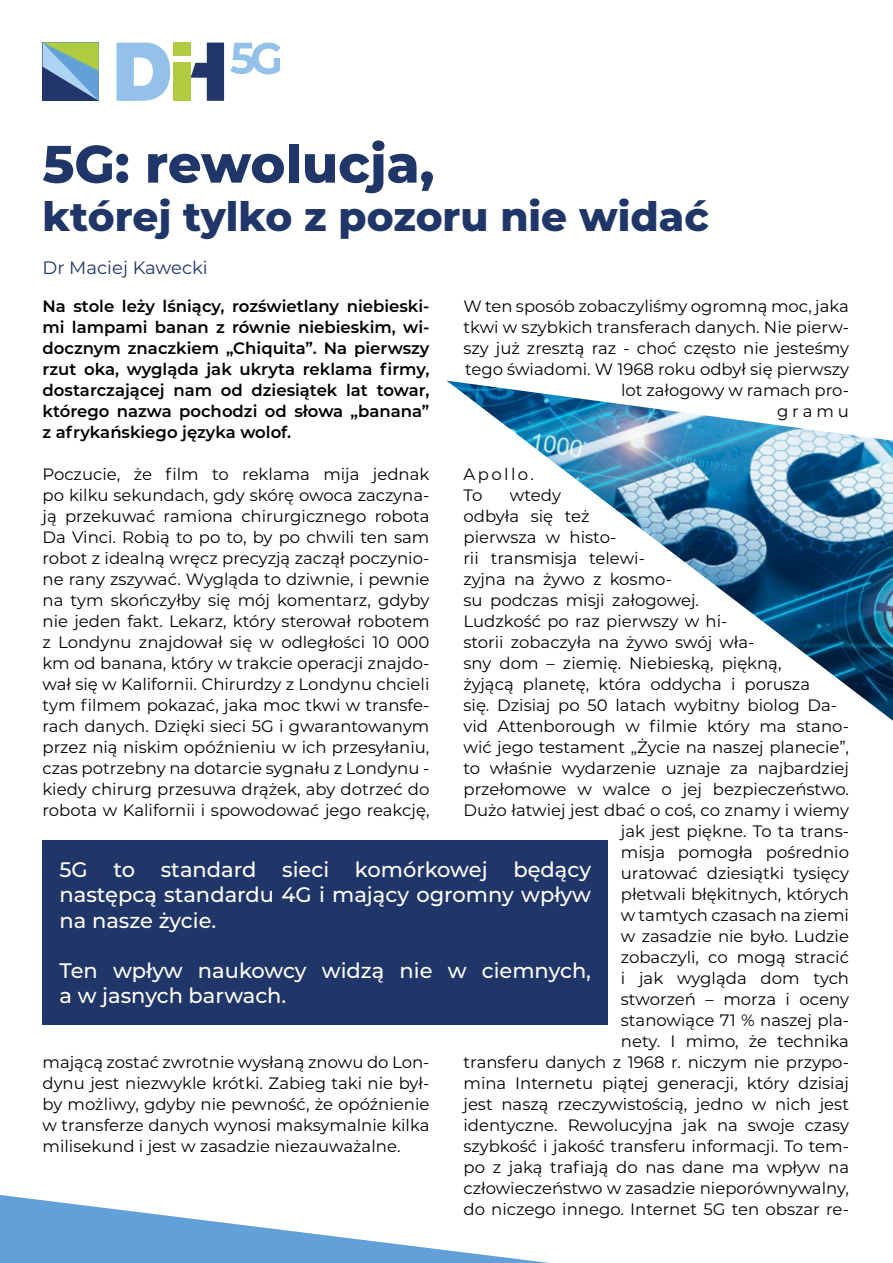
<style>
.page{position:relative;width:893px;height:1263px;background:#fff}
.page>*{position:absolute;margin:0;border:0;box-sizing:border-box;transform-origin:0 0}
.t1{font:800 52.5px "Montserrat";color:#203669}
.t2{font:800 40.5px "Montserrat";color:#203669}
.t3{font:500 21px/25.2px "Montserrat";color:#fff;text-align:justify}
.t4{font:18px "Montserrat";color:#203669}
.t5{font:16.5px/21px "Montserrat";color:#000;text-align:justify}
.t6{font:600 16.5px/21px "Montserrat";color:#000;text-align:justify}
.t7{font:16.5px/21px "Montserrat";letter-spacing:.15em;color:#000}
</style>
<div class="page">
<svg style="left:0;top:1195px;width:549px;height:68px"></svg>
<img style="left:447px;top:381px;width:446px;height:340px">
<div style="left:43px;top:840px;width:565px;height:185px;background:#203669"></div>
<svg style="left:43px;top:43px;width:56px;height:58px;background:#719599"></svg>
<svg style="left:117px;top:43px;width:53px;height:58px"></svg>
<svg style="left:191px;top:43px;width:33px;height:58px"></svg>
<svg style="left:230px;top:43px;width:51px;height:31px"></svg>
<div style="left:173px;top:43px;width:18px;height:13px;background:#afcb40"></div>
<div style="left:173px;top:63px;width:18px;height:38px;background:#afcb40"></div>
<p class="t1" style="left:43px;top:126px;width:393px">5G: rewolucja,</p>
<p class="t2" style="left:43px;top:187px;width:668px">której tylko z pozoru nie widać</p>
<p class="t4" style="left:43px;top:256px;width:167px">Dr Maciej Kawecki</p>
<p class="t6" style="left:43px;top:294px;width:388px">Na stole leży lśniący, rozświetlany niebieski&shy;mi lampami banan z równie niebieskim, wi&shy;docznym znaczkiem „Chiquita”. Na pierwszy rzut oka, wygląda jak ukryta reklama firmy, dostarczającej nam od dziesiątek lat towar, którego nazwa pochodzi od słowa „banana” z afrykańskiego języka wolof.</p>
<p class="t5" style="left:43px;top:463px;width:388px">Poczucie, że film to reklama mija jednak po kilku sekundach, gdy skórę owoca zaczyna&shy;ją przekuwać ramiona chirurgicznego robota Da Vinci. Robią to po to, by po chwili ten sam robot z idealną wręcz precyzją zaczął poczynio&shy;ne rany zszywać. Wygląda to dziwnie, i pewnie na tym skończyłby się mój komentarz, gdyby nie jeden fakt. Lekarz, który sterował robotem z Londynu znajdował się w odległości 10 000 km od banana, który w trakcie operacji znajdo&shy;wał się w Kalifornii. Chirurdzy z Londynu chcieli tym filmem pokazać, jaka moc tkwi w transfe&shy;rach danych. Dzięki sieci 5G i gwarantowanym przez nią niskim opóźnieniu w ich przesyłaniu, czas potrzebny na dotarcie sygnału z Londynu - kiedy chirurg przesuwa drążek, aby dotrzeć do robota w Kalifornii i spowodować jego reakcję,</p>
<p class="t5" style="left:463px;top:295px;width:387px;text-align:right">W ten sposób zobaczyliśmy ogromną moc, jaka tkwi w szybkich transferach danych. Nie pierw&shy;szy już zresztą raz - choć często nie jesteśmy tego świadomi. W 1968 roku odbył się pierwszy lot załogowy w ramach pro-<br>gramu</p>
<p class="t7" style="left:463px;top:463px;width:72px">Apollo.<br>To</p>
<p class="t5" style="left:510px;top:484px;width:53px">wtedy</p>
<p class="t5" style="left:463px;top:505px;width:127px">odbyła się też</p>
<p class="t5" style="left:463px;top:526px;width:155px">pierwsza w histo-</p>
<p class="t5" style="left:463px;top:547px;width:183px">rii transmisja telewi-</p>
<p class="t5" style="left:463px;top:568px;width:210px">zyjna na żywo z kosmo-</p>
<p class="t5" style="left:463px;top:589px;width:237px">su podczas misji załogowej.</p>
<p class="t5" style="left:463px;top:610px;width:266px">Ludzkość po raz pierwszy w hi-</p>
<p class="t5" style="left:463px;top:631px;width:293px">storii zobaczyła na żywo swój wła-</p>
<p class="t5" style="left:463px;top:652px;width:319px">sny dom – ziemię. Niebieską, piękną,</p>
<p class="t5" style="left:463px;top:673px;width:348px">żyjącą planetę, która oddycha i porusza</p>
<p class="t5" style="left:463px;top:694px;width:375px">się. Dzisiaj po 50 latach wybitny biolog Da-</p>
<p class="t5" style="left:463px;top:715px;width:387px">vid Attenborough w filmie który ma stano-</p>
<p class="t5" style="left:463px;top:736px;width:387px">wić jego testament „Życie na naszej planecie”,</p>
<p class="t5" style="left:463px;top:757px;width:387px">to właśnie wydarzenie uznaje za najbardziej</p>
<p class="t5" style="left:463px;top:778px;width:387px">przełomowe w walce o jej bezpieczeństwo.</p>
<p class="t5" style="left:463px;top:799px;width:387px">Dużo łatwiej jest dbać o coś, co znamy i wiemy</p>
<p class="t5" style="left:621px;top:820px;width:230px">jak jest piękne. To ta trans-</p>
<p class="t5" style="left:621px;top:841px;width:230px">misja pomogła pośrednio</p>
<p class="t5" style="left:621px;top:862px;width:230px">uratować dziesiątki tysięcy</p>
<p class="t5" style="left:621px;top:883px;width:230px">płetwali błękitnych, których</p>
<p class="t5" style="left:621px;top:904px;width:230px">w tamtych czasach na ziemi</p>
<p class="t5" style="left:621px;top:925px;width:230px">w zasadzie nie było. Ludzie</p>
<p class="t5" style="left:621px;top:946px;width:230px">zobaczyli, co mogą stracić</p>
<p class="t5" style="left:621px;top:967px;width:230px">i jak wygląda dom tych</p>
<p class="t5" style="left:621px;top:988px;width:230px">stworzeń – morza i oceny</p>
<p class="t5" style="left:621px;top:1009px;width:230px">stanowiące 71 % naszej pla-</p>
<p class="t5" style="left:621px;top:1030px;width:230px">nety. I mimo, że technika</p>
<p class="t5" style="left:463px;top:1051px;width:387px">transferu danych z 1968 r. niczym nie przypo-</p>
<p class="t5" style="left:463px;top:1072px;width:387px">mina Internetu piątej generacji, który dzisiaj</p>
<p class="t5" style="left:463px;top:1093px;width:387px">jest naszą rzeczywistością, jedno w nich jest</p>
<p class="t5" style="left:463px;top:1114px;width:387px">identyczne. Rewolucyjna jak na swoje czasy</p>
<p class="t5" style="left:463px;top:1135px;width:387px">szybkość i jakość transferu informacji. To tem-</p>
<p class="t5" style="left:463px;top:1156px;width:387px">po z jaką trafiają do nas dane ma wpływ na</p>
<p class="t5" style="left:463px;top:1177px;width:387px">człowieczeństwo w zasadzie nieporównywalny,</p>
<p class="t5" style="left:463px;top:1198px;width:387px">do niczego innego. Internet 5G ten obszar re-</p>
<p class="t3" style="left:60px;top:856px;width:533px">5G to standard sieci komórkowej będący następcą standardu 4G i mający ogromny wpływ na nasze życie.</p>
<p class="t3" style="left:60px;top:957px;width:533px">Ten wpływ naukowcy widzą nie w ciemnych, a w jasnych barwach.</p>
<p class="t5" style="left:43px;top:1051px;width:388px">mającą zostać zwrotnie wysłaną znowu do Lon&shy;dynu jest niezwykle krótki. Zabieg taki nie był&shy;by możliwy, gdyby nie pewność, że opóźnienie w transferze danych wynosi maksymalnie kilka milisekund i jest w zasadzie niezauważalne.</p>
</div>
